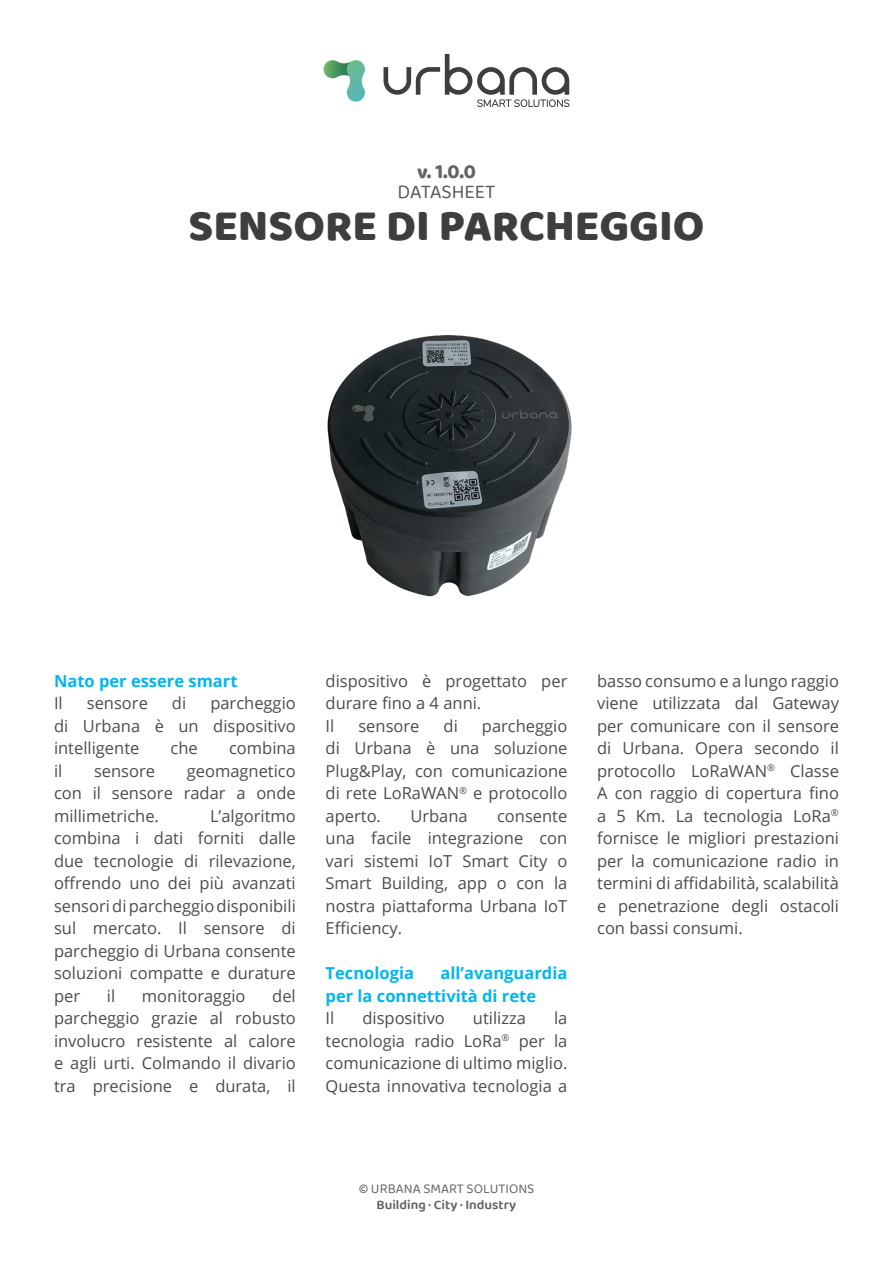
<style>
.page{position:relative;width:893px;height:1263px;background:#fff}
.page>*{position:absolute;margin:0;border:0;box-sizing:border-box;transform-origin:0 0}
.t1{font:800 45px "Baloo Bhaina 2";color:#3e3e3f}
.t2{font:19.5px "Baloo Bhaina 2";letter-spacing:-.005em;color:#57585a}
.t3{font:800 19.5px "Baloo Bhaina 2";color:#636366}
.t4{font:16.5px/22.5px "Open Sans";color:#4b4c4d;text-align:justify}
.t5{font:700 16.5px/22.5px "Open Sans";color:#00b6f0}
.t6{font:600 13.5px "Baloo Bhaina 2";color:#636366}
.t7{font:13.5px "Baloo Bhaina 2";color:#636366}
</style>
<div class="page">
<svg style="left:384px;top:54px;width:185px;height:53px"></svg>
<svg style="left:330px;top:60px;width:35px;height:42px"></svg>
<img style="left:324px;top:60px;width:27px;height:18px">
<img style="left:327px;top:335px;width:245px;height:262px">
<p class="t3" style="left:417px;top:160px;width:60px">v. 1.0.0</p>
<p class="t2" style="left:398px;top:180px;width:99px">DATASHEET</p>
<p class="t1" style="left:189px;top:198px;width:517px">SENSORE DI PARCHEGGIO</p>
<p class="t5" style="left:54px;top:669px;width:185px">Nato per essere smart</p>
<p class="t4" style="left:54px;top:691px;width:10px">Il</p>
<p class="t4" style="left:87px;top:691px;width:63px">sensore</p>
<p class="t4" style="left:172px;top:691px;width:16px">di</p>
<p class="t4" style="left:54px;top:691px;width:243px;text-indent:156px">parcheggio di Urbana è un dispositivo intelligente</p>
<p class="t4" style="left:171px;top:736px;width:29px">che</p>
<p class="t4" style="left:229px;top:736px;width:68px">combina</p>
<p class="t4" style="left:54px;top:759px;width:10px">il</p>
<p class="t4" style="left:94px;top:759px;width:63px">sensore</p>
<p class="t4" style="left:54px;top:759px;width:243px;text-indent:133px">geomagnetico con il sensore radar a onde millimetriche.</p>
<p class="t4" style="left:54px;top:804px;width:243px;text-indent:156px">L’algoritmo combina i dati forniti dalle due tecnologie di rilevazione, offrendo uno dei più avanzati sensori di parcheggio disponibili sul mercato. Il sensore di parcheggio di Urbana consente soluzioni compatte e durature per</p>
<p class="t4" style="left:54px;top:984px;width:243px;text-indent:218px">del parcheggio grazie al robusto involucro resistente al calore e agli urti. Colmando il divario tra precisione e durata, il</p>
<p class="t4" style="left:107px;top:984px;width:10px">il</p>
<p class="t4" style="left:142px;top:984px;width:105px">monitoraggio</p>
<p class="t4" style="left:326px;top:669px;width:243px">dispositivo è progettato per durare fino a 4 anni.</p>
<p class="t4" style="left:326px;top:714px;width:10px">Il</p>
<p class="t4" style="left:358px;top:714px;width:63px">sensore</p>
<p class="t4" style="left:444px;top:714px;width:16px">di</p>
<p class="t4" style="left:326px;top:714px;width:243px;text-indent:156px">parcheggio di Urbana è una soluzione Plug&amp;Play, con comunicazione di rete LoRaWAN<sup>®</sup> e protocollo aperto.</p>
<p class="t4" style="left:410px;top:804px;width:59px">Urbana</p>
<p class="t4" style="left:326px;top:804px;width:243px;text-indent:172px">consente una facile integrazione con vari sistemi IoT Smart City o Smart Building, app o con la nostra piattaforma Urbana IoT Efficiency.</p>
<p class="t5" style="left:326px;top:961px;width:90px">Tecnologia</p>
<p class="t5" style="left:326px;top:961px;width:243px;text-indent:115px">all’avanguardia per la connettività di rete</p>
<p class="t4" style="left:326px;top:1006px;width:10px">Il</p>
<p class="t4" style="left:362px;top:1006px;width:84px">dispositivo</p>
<p class="t4" style="left:473px;top:1006px;width:55px">utilizza</p>
<p class="t4" style="left:326px;top:1006px;width:243px;text-indent:228px">la tecnologia radio LoRa<sup>®</sup> per la comunicazione di ultimo miglio.<br>Questa innovativa tecnologia a</p>
<p class="t4" style="left:597px;top:669px;width:243px">basso consumo e a lungo raggio viene utilizzata dal Gateway per comunicare con il sensore di Urbana. Opera secondo il protocollo LoRaWAN<sup>®</sup> Classe A con raggio di copertura fino a 5 Km. La tecnologia LoRa<sup>® </sup>fornisce le migliori prestazioni per la comunicazione radio in termini di affidabilità, scalabilità e penetrazione degli ostacoli con bassi consumi.</p>
<p class="t7" style="left:359px;top:1180px;width:177px">© URBANA SMART SOLUTIONS</p>
<p class="t6" style="left:377px;top:1196px;width:141px">Building . City . Industry</p>
</div>
